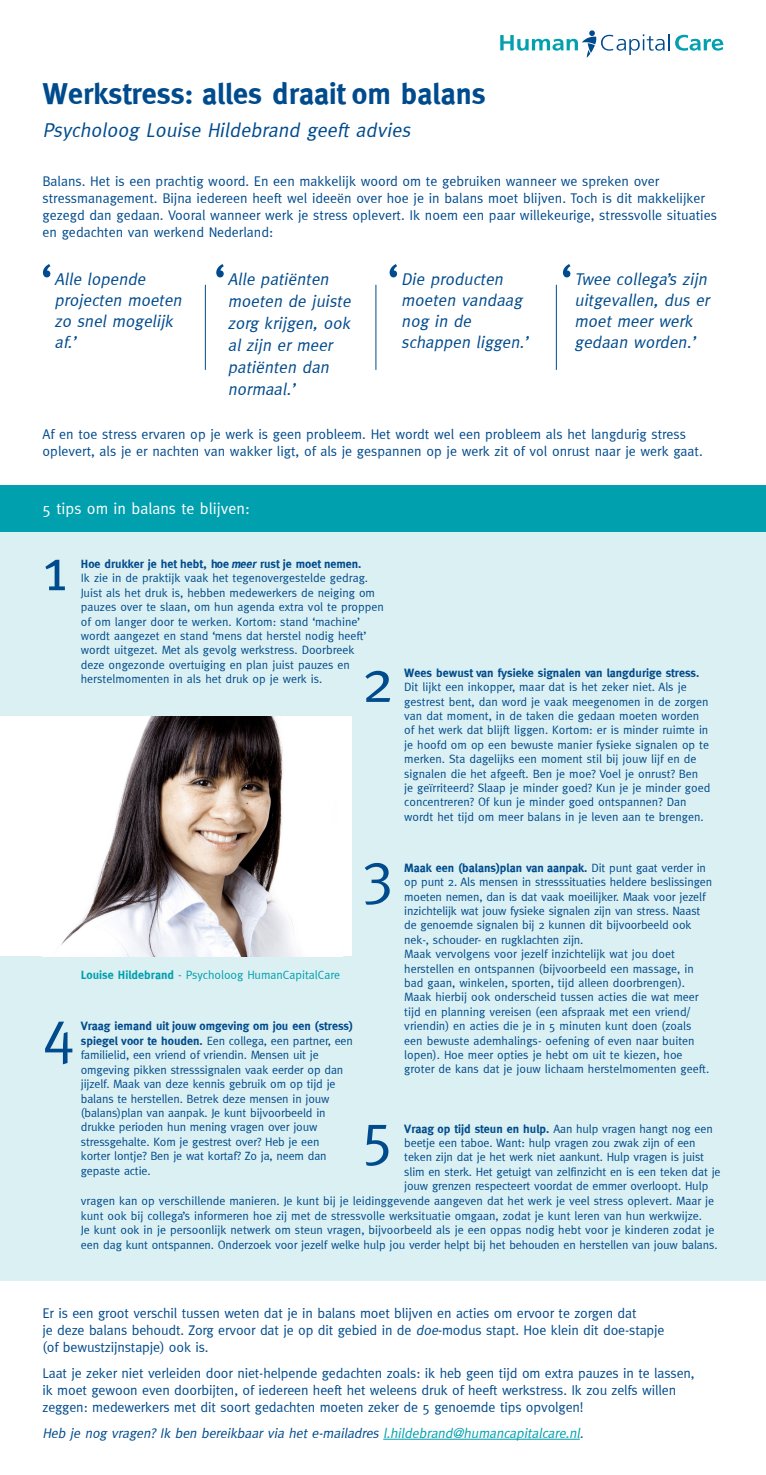
<style>
.page{position:relative;width:766px;height:1475px;background:#fff}
.page>*{position:absolute;margin:0;border:0;box-sizing:border-box;transform-origin:0 0}
.t1{font:60px "Meta";color:#004b8d}
.t2{font:50px "Meta";color:#004b8d}
.t3{font:700 30px "Meta";color:#004b8d}
.t4{font:italic 20px "Meta";color:#004b8d}
.t5{font:italic 17px/21px "Meta";color:#004b8d}
.t6{font:16px "Meta";color:#fff}
.t7{font:14px/17px "Meta";letter-spacing:-.01em;color:#004b8d}
.t8{font:italic 14px "Meta";color:#004b8d}
.t9{font:12px/14.4px "Meta";color:#004b8d}
.t10{font:700 12px "Meta";color:#004b8d}
.t11{font:12px "Meta";color:#00a0af}
.s1{font-weight:700}
.s2{font-weight:700;font-style:italic}
.s3{font-style:italic}
.s4{color:#00a0af}
</style>
<div class="page">
<div style="left:0;top:531px;width:765px;height:185px;background:#dbf0f2"></div>
<div style="left:352px;top:716px;width:413px;height:563px;background:#dbf0f2"></div>
<div style="left:0;top:956px;width:765px;height:323px;background:#dbf0f2"></div>
<svg style="left:675px;top:35px;width:48px;height:16px"></svg>
<svg style="left:500px;top:30px;width:169px;height:28px"></svg>
<hr style="left:205px;top:285px;width:1px;height:85px;background:#004b8d">
<hr style="left:375px;top:285px;width:1px;height:85px;background:#004b8d">
<hr style="left:556px;top:285px;width:1px;height:85px;background:#004b8d">
<div style="left:0;top:485px;width:765px;height:46px;background:#00a0af"></div>
<hr style="left:383px;top:1438px;width:196px;height:1px;background:#00a0af">
<img style="left:61px;top:716px;width:234px;height:240px">
<h3 class="t3" style="left:43px;top:76px;width:444px">Werkstress: alles draait om balans</h3>
<h3 class="t4" style="left:43px;top:118px;width:373px">Psycholoog Louise Hildebrand geeft advies</h3>
<p class="t7" style="left:43px;top:172px;width:675px">Balans. Het is een prachtig woord. En een makkelijk woord om te gebruiken wanneer we spreken over stressmanagement. Bijna iedereen heeft wel ideeën over hoe je in balans moet blijven. Toch is dit makkelijker gezegd dan gedaan. Vooral wanneer werk je stress oplevert. Ik noem een paar willekeurige, stressvolle situaties en gedachten van werkend Nederland:</p>
<h2 class="t2" style="left:40px;top:253px;width:14px">‘</h2>
<h2 class="t2" style="left:214px;top:253px;width:14px">‘</h2>
<h2 class="t2" style="left:387px;top:253px;width:14px">‘</h2>
<h2 class="t2" style="left:560px;top:253px;width:14px">‘</h2>
<h3 class="t5" style="left:54px;top:268px;width:132px">Alle lopende projecten moeten zo snel mogelijk af.’</h3>
<h3 class="t5" style="left:228px;top:268px;width:128px;line-height:22px">Alle patiënten moeten de juiste zorg krijgen, ook al zijn er meer patiënten dan normaal.’</h3>
<h3 class="t5" style="left:401px;top:268px;width:132px">Die producten moeten vandaag nog in de schappen liggen.’</h3>
<h3 class="t5" style="left:574px;top:268px;width:140px">Twee collega’s zijn uitgevallen, dus er moet meer werk gedaan worden.’</h3>
<p class="t7" style="left:43px;top:425px;width:661px">Af en toe stress ervaren op je werk is geen probleem. Het wordt wel een probleem als het langdurig stress oplevert, als je er nachten van wakker ligt, of als je gespannen op je werk zit of vol onrust naar je werk gaat.</p>
<h3 class="t6" style="left:43px;top:499px;width:209px">5 tips om in balans te blijven:</h3>
<h1 class="t1" style="left:43px;top:534px;width:26px">1</h1>
<h1 class="t1" style="left:43px;top:997px;width:34px">4</h1>
<p class="t9" style="left:81px;top:556px;width:304px"><span class="s1">Hoe drukker je het hebt, hoe</span> <span class="s2">meer</span> <span class="s1">rust je moet nemen.<br></span>Ik zie in de praktijk vaak het tegenovergestelde gedrag.<br>Juist als het druk is, hebben medewerkers de neiging om pauzes over te slaan, om hun agenda extra vol te proppen of om langer door te werken. Kortom: stand ‘machine’ wordt aangezet en stand ‘mens dat herstel nodig heeft’ wordt uitgezet. Met als gevolg werkstress. Doorbreek<br>deze ongezonde overtuiging en plan juist pauzes en herstelmomenten in als het druk op je werk is.</p>
<p class="t10" style="left:404px;top:665px;width:296px">Wees bewust van fysieke signalen van langdurige stress.</p>
<p class="t9" style="left:404px;top:679px;width:307px">Dit lijkt een inkopper, maar dat is het zeker niet. Als je gestrest bent, dan word je vaak meegenomen in de zorgen van dat moment, in de taken die gedaan moeten worden of het werk dat blijft liggen. Kortom: er is minder ruimte in je hoofd om op een bewuste manier fysieke signalen op te merken. Sta dagelijks een moment stil bij jouw lijf en de signalen die het afgeeft. Ben je moe? Voel je onrust? Ben je geïrriteerd? Slaap je minder goed? Kun je je minder goed concentreren? Of kun je minder goed ontspannen? Dan wordt het tijd om meer balans in je leven aan te brengen.</p>
<p class="t9" style="left:404px;top:860px;width:309px"><span class="s1">Maak een (balans)plan van aanpak.</span> Dit punt gaat verder in op punt 2. Als mensen in stresssituaties heldere beslissingen moeten nemen, dan is dat vaak moeilijker. Maak voor jezelf inzichtelijk wat jouw fysieke signalen zijn van stress. Naast de genoemde signalen bij 2 kunnen dit bijvoorbeeld ook nek-, schouder- en rugklachten zijn.<br>Maak vervolgens voor jezelf inzichtelijk wat jou doet herstellen en ontspannen (bijvoorbeeld een massage, in bad gaan, winkelen, sporten, tijd alleen doorbrengen).<br>Maak hierbij ook onderscheid tussen acties die wat meer tijd en planning vereisen (een afspraak met een vriend/ vriendin) en acties die je in 5 minuten kunt doen (zoals een bewuste ademhalings- oefening of even naar buiten lopen). Hoe meer opties je hebt om uit te kiezen, hoe groter de kans dat je jouw lichaam herstelmomenten geeft.</p>
<h1 class="t1" style="left:361px;top:646px;width:34px">2</h1>
<h1 class="t1" style="left:361px;top:838px;width:34px">3</h1>
<p class="t11" style="left:81px;top:967px;width:261px"><span class="s1">Louise Hildebrand</span> - Psycholoog HumanCapitalCare</p>
<p class="t9" style="left:81px;top:1018px;width:273px"><span class="s1">Vraag iemand uit jouw omgeving om jou een (stress) spiegel voor te houden.</span> Een collega, een partner, een familielid, een vriend of vriendin. Mensen uit je omgeving pikken stresssignalen vaak eerder op dan jijzelf. Maak van deze kennis gebruik om op tijd je balans te herstellen. Betrek deze mensen in jouw (balans)plan van aanpak. Je kunt bijvoorbeeld in drukke perioden hun mening vragen over jouw stressgehalte. Kom je gestrest over? Heb je een<br>korter lontje? Ben je wat kortaf? Zo ja, neem dan gepaste actie.</p>
<p class="t9" style="left:404px;top:1120px;width:310px"><span class="s1">Vraag op tijd steun en hulp.</span> Aan hulp vragen hangt nog een</p>
<p class="t9" style="left:404px;top:1135px;width:293px">beetje een taboe. Want: hulp vragen zou zwak zijn of een</p>
<p class="t9" style="left:404px;top:1149px;width:301px">teken zijn dat je het werk niet aankunt. Hulp vragen is juist</p>
<p class="t9" style="left:404px;top:1164px;width:318px">slim en sterk. Het getuigt van zelfinzicht en is een teken dat je</p>
<p class="t9" style="left:404px;top:1178px;width:305px">jouw grenzen respecteert voordat de emmer overloopt. Hulp</p>
<p class="t9" style="left:81px;top:1193px;width:634px">vragen kan op verschillende manieren. Je kunt bij je leidinggevende aangeven dat het werk je veel stress oplevert. Maar je</p>
<p class="t9" style="left:81px;top:1208px;width:622px">kunt ook bij collega’s informeren hoe zij met de stressvolle werksituatie omgaan, zodat je kunt leren van hun werkwijze.</p>
<p class="t9" style="left:81px;top:1222px;width:635px">Je kunt ook in je persoonlijk netwerk om steun vragen, bijvoorbeeld als je een oppas nodig hebt voor je kinderen zodat je</p>
<p class="t9" style="left:81px;top:1236px;width:638px">een dag kunt ontspannen. Onderzoek voor jezelf welke hulp jou verder helpt bij het behouden en herstellen van jouw balans.</p>
<h1 class="t1" style="left:361px;top:1098px;width:34px">5</h1>
<p class="t7" style="left:43px;top:1304px;width:623px">Er is een groot verschil tussen weten dat je in balans moet blijven en acties om ervoor te zorgen dat<br>je deze balans behoudt. Zorg ervoor dat je op dit gebied in de <span class="s3">doe</span>-modus stapt. Hoe klein dit doe-stapje (of bewustzijnstapje) ook is.</p>
<p class="t7" style="left:43px;top:1364px;width:653px">Laat je zeker niet verleiden door niet-helpende gedachten zoals: ik heb geen tijd om extra pauzes in te lassen, ik moet gewoon even doorbijten, of iedereen heeft het weleens druk of heeft werkstress. Ik zou zelfs willen zeggen: medewerkers met dit soort gedachten moeten zeker de 5 genoemde tips opvolgen!</p>
<p class="t8" style="left:43px;top:1424px;width:545px">Heb je nog vragen? Ik ben bereikbaar via het e-mailadres <span class="s4">l.hildebrand@humancapitalcare.nl</span>.</p>
</div>
